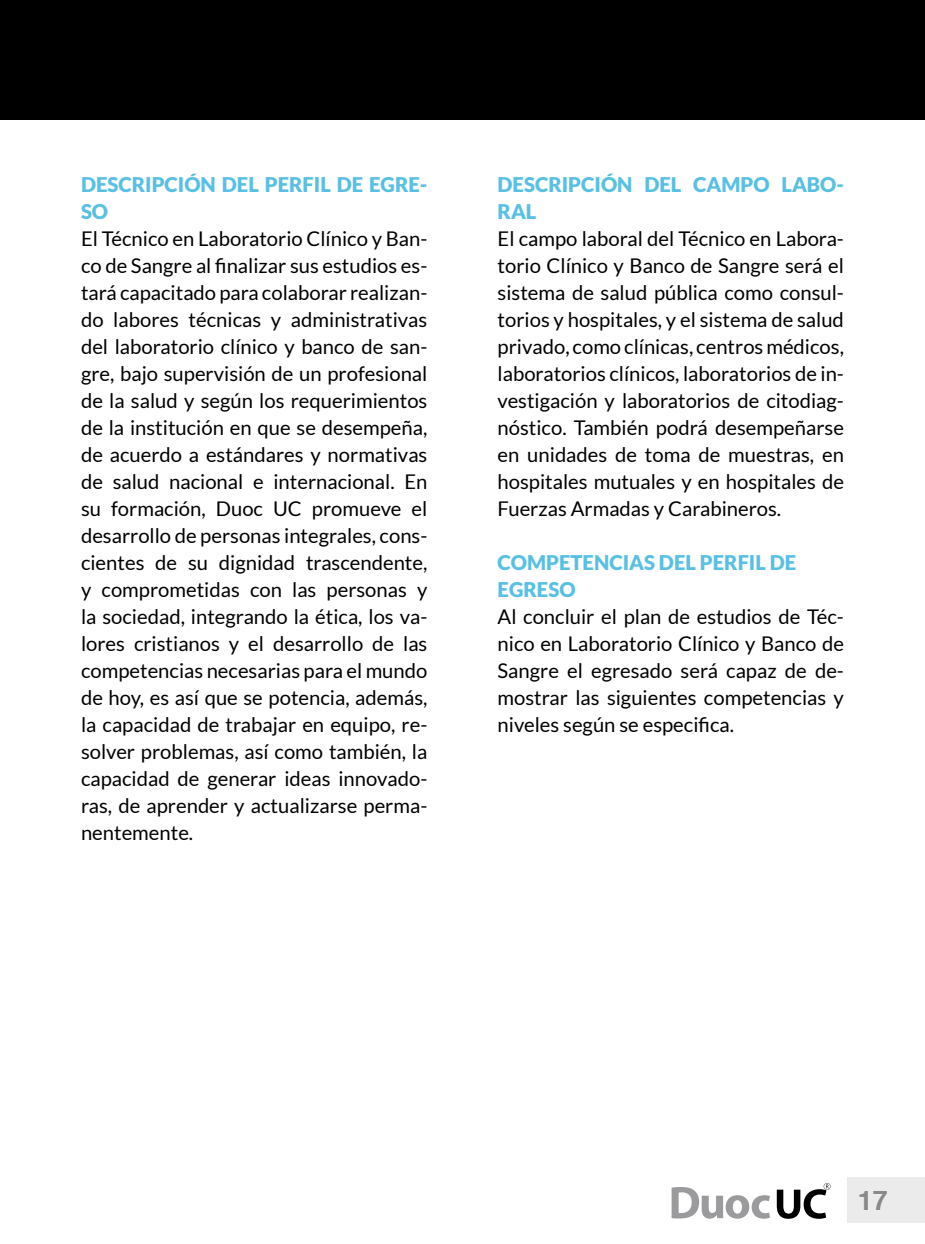
<style>
.page{position:relative;width:925px;height:1244px;background:#fff}
.page>*{position:absolute;margin:0;border:0;box-sizing:border-box;transform-origin:0 0}
.t1{font:700 27px "Helvetica";color:#87888a}
.t2{font:20.25px/27px "Lato";color:#000;text-align:justify}
.t3{font:900 20.25px/27px "Lato";color:#58c0e4}
</style>
<div class="page">
<div style="left:847px;top:1177px;width:78px;height:46px;background:#ebebec"></div>
<svg style="left:671px;top:1187px;width:99px;height:31px"></svg>
<svg style="left:777px;top:1183px;width:53px;height:36px"></svg>
<div style="left:0;top:0;width:925px;height:119px;background:#000"></div>
<p class="t3" style="left:81px;top:170px;width:348px">DESCRIPCIÓN DEL PERFIL DE EGRE-<br>SO</p>
<p class="t2" style="left:81px;top:225px;width:348px">El Técnico en Laboratorio Clínico y Ban&shy;co de Sangre al finalizar sus estudios es&shy;tará capacitado para colaborar realizan&shy;do labores técnicas y administrativas del laboratorio clínico y banco de san&shy;gre, bajo supervisión de un profesional de la salud y según los requerimientos de la institución en que se desempeña, de acuerdo a estándares y normativas de salud nacional e internacional. En su formación, Duoc UC promueve el desarrollo de personas integrales, cons&shy;cientes de su dignidad trascendente, y comprometidas con las personas y la sociedad, integrando la ética, los va&shy;lores cristianos y el desarrollo de las competencias necesarias para el mundo de hoy, es así que se potencia, además, la capacidad de trabajar en equipo, re&shy;solver problemas, así como también, la capacidad de generar ideas innovado&shy;ras, de aprender y actualizarse perma&shy;nentemente.</p>
<p class="t3" style="left:497px;top:170px;width:348px">DESCRIPCIÓN DEL CAMPO LABO-<br>RAL</p>
<p class="t2" style="left:497px;top:225px;width:348px">El campo laboral del Técnico en Labora&shy;torio Clínico y Banco de Sangre será el sistema de salud pública como consul&shy;torios y hospitales, y el sistema de salud privado, como clínicas, centros médicos, laboratorios clínicos, laboratorios de in&shy;vestigación y laboratorios de citodiag&shy;nóstico. También podrá desempeñarse en unidades de toma de muestras, en hospitales mutuales y en hospitales de Fuerzas Armadas y Carabineros.</p>
<p class="t3" style="left:497px;top:548px;width:300px">COMPETENCIAS DEL PERFIL DE<br>EGRESO</p>
<p class="t2" style="left:497px;top:603px;width:348px">Al concluir el plan de estudios de Téc&shy;nico en Laboratorio Clínico y Banco de Sangre el egresado será capaz de de&shy;mostrar las siguientes competencias y niveles según se especifica.</p>
<h1 class="t1" style="left:858px;top:1178px;width:32px">17</h1>
</div>
